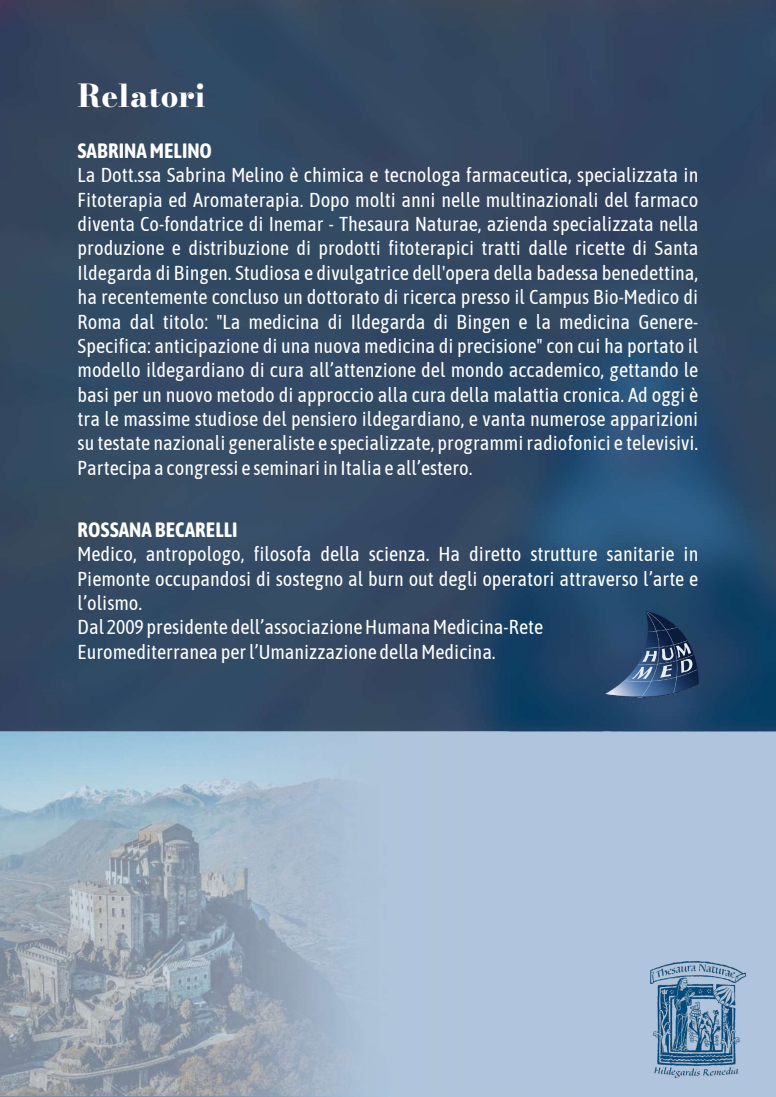
<style>
.page{position:relative;width:776px;height:1097px;background:#fff}
.page>*{position:absolute;margin:0;border:0;box-sizing:border-box;transform-origin:0 0}
.t1{font:800 31.12px "Bodoni Moda";color:#fff}
.t2{font:700 20.69px "Asap Condensed";color:#fff}
.t3{font:20.06px/24.4px "Asap Condensed";color:#fff;text-align:justify}
</style>
<div class="page">
<img style="left:0;top:730px;width:775px;height:366px">
<img style="left:0;top:0;width:775px;height:730px">
<img style="left:650px;top:961px;width:95px;height:116px">
<img style="left:604px;top:607px;width:94px;height:94px">
<h1 class="t1" style="left:78px;top:72px;width:129px">Relatori</h1>
<p class="t2" style="left:78px;top:138px;width:136px">SABRINAMELINO</p>
<p class="t3" style="left:78px;top:163px;width:622px">La Dott.ssa Sabrina Melino è chimica e tecnologa farmaceutica, specializzata in Fitoterapia ed Aromaterapia. Dopo molti anni nelle multinazionali del farmaco diventa Co-fondatrice di Inemar - Thesaura Naturae, azienda specializzata nella produzione e distribuzione di prodotti fitoterapici tratti dalle ricette di Santa Ildegarda di Bingen. Studiosa e divulgatrice dell'opera della badessa benedettina, ha recentemente concluso un dottorato di ricerca presso il Campus Bio-Medico di Roma dal titolo: "La medicina di Ildegarda di Bingen e la medicina Genere-Specifica: anticipazione di una nuova medicina di precisione" con cui ha portato il modello ildegardiano di cura all’attenzione del mondo accademico, gettando le basi per un nuovo metodo di approccio alla cura della malattia cronica. Ad oggi è tra le massime studiose del pensiero ildegardiano, e vanta numerose apparizioni su testate nazionali generaliste e specializzate, programmiradiofonici e televisivi.<br>Partecipa a congressi e seminari in Italia e all’estero.</p>
<p class="t2" style="left:78px;top:517px;width:161px">ROSSANA BECARELLI</p>
<p class="t3" style="left:78px;top:542px;width:622px;text-align:left">Medico, antropologo, filosofa della scienza. Ha diretto strutture sanitarie in Piemonte occupandosi di sostegno al burn out degli operatori attraverso l’arte e l’olismo.<br>Dal 2009 presidente dell’associazioneHumanaMedicina-Rete<br>Euromediterranea perl’Umanizzazione dellaMedicina.</p>
</div>
